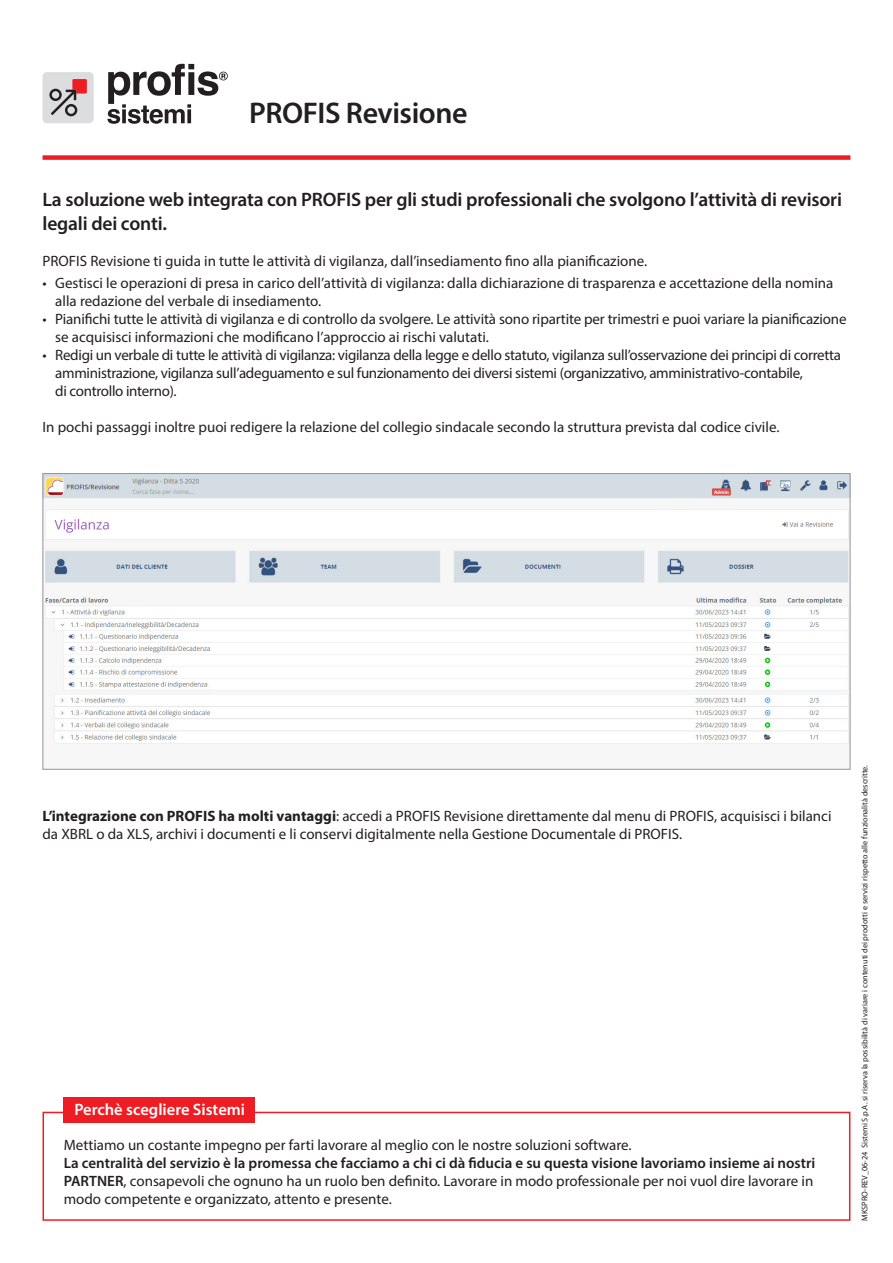
<style>
.page{position:relative;width:893px;height:1263px;background:#fff}
.page>*{position:absolute;margin:0;border:0;box-sizing:border-box;transform-origin:0 0}
.t1{font:600 30px "Myriad Pro";letter-spacing:-.015em;color:#231f20}
.t2{font:600 19.5px/24px "Myriad Pro";letter-spacing:-.01em;color:#231f20}
.t3{font:600 16.5px "Myriad Pro";color:#fff}
.t4{font:15px/18px "Myriad Pro";color:#231f20}
.t5{font:15px/18px "Myriad Pro";letter-spacing:-.02em;color:#231f20}
.t6{font:8.25px "Myriad Pro";color:#231f20}
.s1{font-weight:700}
.s2{font-weight:600}
</style>
<div class="page">
<svg style="left:107px;top:64px;width:121px;height:60px"></svg>
<div style="left:43px;top:72px;width:51px;height:51px;background:#dcdddf;border-radius:4px"></div>
<svg style="left:49px;top:79px;width:38px;height:37px"></svg>
<div style="left:43px;top:1112px;width:807px;height:109px;border:2px solid #ee1d23"></div>
<img style="left:45px;top:475px;width:803px;height:269px">
<div style="left:64px;top:1097px;width:191px;height:25px;background:#ee1d23"></div>
<div style="left:43px;top:155px;width:807px;height:5px;background:#ee1d23"></div>
<p class="t1" style="left:249px;top:94px;width:220px">PROFIS Revisione</p>
<p class="t2" style="left:43px;top:187px;width:801px">La soluzione web integrata con PROFIS per gli studi professionali che svolgono l’attività di revisori legali dei conti.</p>
<p class="t4" style="left:43px;top:252px;width:606px">PROFIS Revisione ti guida in tutte le attività di vigilanza, dall’insediamento fino alla pianificazione.</p>
<p class="t4" style="left:55px;top:274px;width:780px;text-indent:-13px">• Gestisci le operazioni di presa in carico dell’attività di vigilanza: dalla dichiarazione di trasparenza e accettazione della nomina alla redazione del verbale di insediamento.</p>
<p class="t4" style="left:55px;top:310px;width:793px;text-indent:-13px">• Pianifichi tutte le attività di vigilanza e di controllo da svolgere. Le attività sono ripartite per trimestri e puoi variare la pianificazione se acquisisci informazioni che modificano l’approccio ai rischi valutati.</p>
<p class="t5" style="left:55px;top:346px;width:787px;text-indent:-13px">• Redigi un verbale di tutte le attività di vigilanza: vigilanza della legge e dello statuto, vigilanza sull’osservazione dei principi di corretta amministrazione, vigilanza sull’adeguamento e sul funzionamento dei diversi sistemi (organizzativo, amministrativo-contabile,<br>di controllo interno).</p>
<p class="t4" style="left:43px;top:418px;width:738px">In pochi passaggi inoltre puoi redigere la relazione del collegio sindacale secondo la struttura prevista dal codice civile.</p>
<p class="t4" style="left:43px;top:807px;width:790px"><span class="s1">L’integrazione con PROFIS ha molti vantaggi</span>: accedi a PROFIS Revisione direttamente dal menu di PROFIS, acquisisci i bilanci da XBRL o da XLS, archivi i documenti e li conservi digitalmente nella Gestione Documentale di PROFIS.</p>
<p class="t3" style="left:74px;top:1099px;width:172px">Perchè scegliere Sistemi</p>
<p class="t4" style="left:64px;top:1136px;width:753px">Mettiamo un costante impegno per farti lavorare al meglio con le nostre soluzioni software.<br><span class="s2">La centralità del servizio è la promessa che facciamo a chi ci dà fiducia e su questa visione lavoriamo insieme ai nostri PARTNER</span>, consapevoli che ognuno ha un ruolo ben definito. Lavorare in modo professionale per noi vuol dire lavorare in modo competente e organizzato, attento e presente.</p>
<p class="t6" style="left:860px;top:1221px;width:457px;rotate:-90deg">MKSPRO-REV_06-24 Sistemi S.p.A. si riserva la possibilità di variare i contenuti dei prodotti e servizi rispetto alle funzionalità descritte.</p>
</div>
